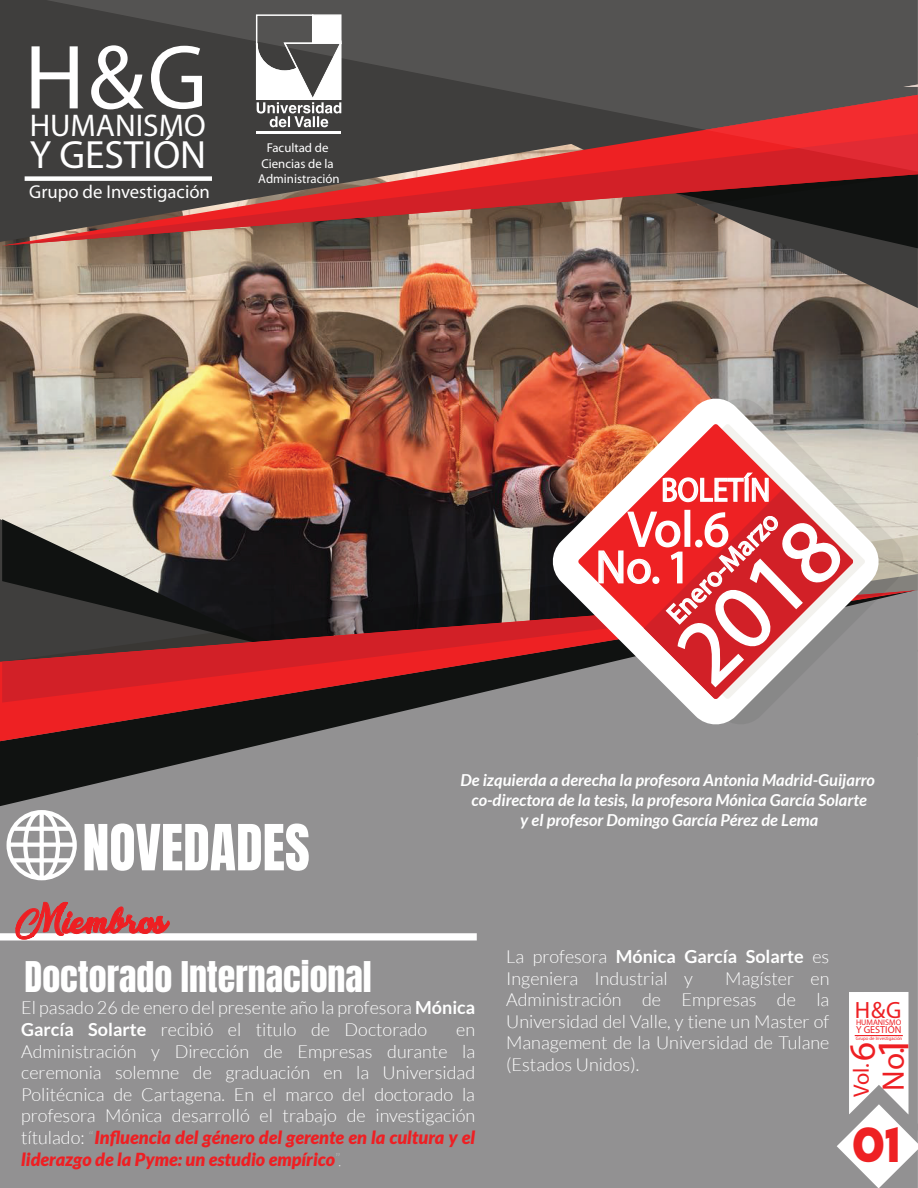
<style>
.page{position:relative;width:918px;height:1188px;background:#fff}
.page>*{position:absolute;margin:0;border:0;box-sizing:border-box;transform-origin:0 0}
.t1{font:92.25px "Myriad";color:#fff}
.t2{font:92.1px "Myriad";color:#fff}
.t3{font:54px "Anton";color:#fff}
.t4{font:50.1px "Myriad";color:#fff}
.t5{font:49.5px "Atlantic Bentley";color:#ee1f23}
.t6{font:46.65px "Myriad";color:#fff}
.t7{font:45.45px "Myriad Pro";color:#ee1f23}
.t8{font:43.95px "Lemon Milkbold";color:#ee2123}
.t9{font:39.6px "Myriad";color:#fff}
.t10{font:37.05px "Myriad Pro";color:#ee1f23}
.t11{font:36px "Anton";color:#fff}
.t12{font:33.45px "Myriad";color:#fff;scale:.91 1}
.t13{font:31.5px "Myriad";color:#fff}
.t14{font:31.2px "Myriad Pro";color:#ee1f23}
.t15{font:27.15px "Myriad";color:#fff}
.t16{font:23.7px "Myriad";color:#ee1f23}
.t17{font:22.35px "Myriad Pro";color:#ee1f23}
.t18{font:18.75px "Myriad";color:#fff}
.t19{font:300 18px/21.6px "Lato";color:#fff}
.t20{font:italic 700 16.5px/19.8px "Lato";color:#fff;text-align:center}
.t21{font:12.9px/15.5px "Myriad";color:#fff;text-align:center}
.t22{font:10.2px "Myriad";color:#ee1f23}
.t23{font:8.1px "Myriad";color:#ee1f23}
.t24{font:4.8px "Myriad";color:#ee1f23}
.s1{font-weight:700}
.s2{font-weight:100}
.s3{font-weight:900;font-style:italic;color:#ee1f23}
</style>
<div class="page">
<img style="left:0;top:242px;width:918px;height:293px">
<svg style="left:0;top:519px;width:550px;height:55px;background:#312c2d"></svg>
<div style="left:0;top:574px;width:918px;height:614px;background:#929192"></div>
<svg style="left:0;top:741px;width:915px;height:65px;background:#7e7d7e"></svg>
<svg style="left:2px;top:519px;width:269px;height:16px;background:#9b8d85"></svg>
<svg style="left:2px;top:535px;width:916px;height:55px;background:#4b4543"></svg>
<svg style="left:0;top:590px;width:916px;height:151px;background:#745252"></svg>
<svg style="left:2px;top:590px;width:916px;height:113px;background:#77292b"></svg>
<img style="left:2px;top:174px;width:916px;height:131px">
<svg style="left:0;top:0;width:918px;height:172px;background:#5d4544"></svg>
<svg style="left:881px;top:399px;width:23px;height:325px;background:#aea9a3"></svg>
<svg style="left:550px;top:396px;width:331px;height:331px;background:#a2837d"></svg>
<svg style="left:853px;top:424px;width:12px;height:275px"></svg>
<svg style="left:578px;top:424px;width:275px;height:275px"></svg>
<svg style="left:644px;top:490px;width:209px;height:209px"></svg>
<svg style="left:7px;top:810px;width:70px;height:70px"></svg>
<div style="left:25px;top:176px;width:187px;height:5px;background:#fff"></div>
<hr style="left:257px;top:131px;width:84px;height:3px;background:#fff">
<svg style="left:255px;top:14px;width:87px;height:113px"></svg>
<svg style="left:662px;top:471px;width:107px;height:32px;background:#f36567"></svg>
<div style="left:684px;top:510px;width:6px;height:37px;border:2px solid #fff"></div>
<svg style="left:598px;top:511px;width:245px;height:177px"></svg>
<svg style="left:0;top:895px;width:477px;height:55px;background:#a59799"></svg>
<div style="left:849px;top:992px;width:60px;height:122px;background:#fff"></div>
<hr style="left:855px;top:1035px;width:48px;height:1px;background:#ee1f23">
<svg style="left:837px;top:1085px;width:81px;height:103px"></svg>
<h2 class="t2" style="left:25px;top:32px;width:184px">H&amp;G</h2>
<h3 class="t13" style="left:30px;top:110px;width:178px">HUMANISMO</h3>
<h3 class="t9" style="left:30px;top:136px;width:178px">Y GESTIÓN</h3>
<p class="t18" style="left:29px;top:182px;width:182px">Grupo de Investigación</p>
<p class="t21" style="left:258px;top:141px;width:83px">Facultad de<br>Ciencias de la<br>Administración</p>
<h3 class="t3" style="left:82px;top:820px;width:229px">NOVEDADES</h3>
<h3 class="t12" style="left:661px;top:473px;width:121px">BOLETÍN</h3>
<h3 class="t15" style="left:662px;top:609px;width:146px;rotate:-45deg">Enero-Marzo</h3>
<h3 class="t4" style="left:628px;top:504px;width:103px">Vol.6</h3>
<h3 class="t6" style="left:596px;top:544px;width:97px">No. 1</h3>
<h1 class="t1" style="left:659px;top:634px;width:191px;rotate:-44deg">2018</h1>
<p class="t20" style="left:460px;top:771px;width:416px">De izquierda a derecha la profesora Antonia Madrid-Guijarro co-directora de la tesis, la profesora Mónica García Solarte<br>y el profesor Domingo García Pérez de Lema</p>
<h3 class="t5" style="left:14px;top:893px;width:155px">Miembros</h3>
<h3 class="t11" style="left:25px;top:958px;width:349px">Doctorado Internacional</h3>
<p class="t19" style="left:21px;top:997px;width:456px">El pasado 26 de enero del presente año la profesora <span class="s1">Mónica<br>García Solarte</span> recibió el titulo de Doctorado</p>
<p class="t19" style="left:21px;top:1019px;width:456px;text-align:justify;text-indent:435px">en Administración y Dirección de Empresas durante la ceremonia solemne de graduación en la Universidad Politécnica de Cartagena. En el marco del doctorado la profesora Mónica desarrolló el trabajo de investigación títulado: <span class="s2">“</span><span class="s3">Influencia del género del gerente en la cultura y el liderazgo de la Pyme: un estudio empírico</span><span class="s2">”.</span></p>
<p class="t19" style="left:506px;top:946px;width:325px">La profesora <span class="s1">Mónica García Solarte</span> es<br>Ingeniera Industrial y</p>
<p class="t19" style="left:506px;top:967px;width:325px;text-align:justify;text-indent:219px">Magíster en Administración de Empresas de la Universidad del Valle, y tiene un Master of Management de la Universidad de Tulane (Estados Unidos).</p>
<h3 class="t16" style="left:855px;top:998px;width:48px">H&amp;G</h3>
<p class="t23" style="left:856px;top:1018px;width:47px">HUMANISMO</p>
<p class="t22" style="left:856px;top:1024px;width:47px">Y GESTIÓN</p>
<p class="t24" style="left:856px;top:1036px;width:48px">Grupo de Investigación</p>
<p class="t17" style="left:850px;top:1097px;width:35px;rotate:-90deg">Vol.</p>
<h3 class="t10" style="left:844px;top:1061px;width:20px;rotate:-90deg">6</h3>
<h3 class="t7" style="left:871px;top:1059px;width:25px;rotate:-90deg">1</h3>
<h3 class="t14" style="left:878px;top:1091px;width:45px;rotate:-90deg">No.</h3>
<h3 class="t8" style="left:853px;top:1113px;width:49px">01</h3>
</div>
